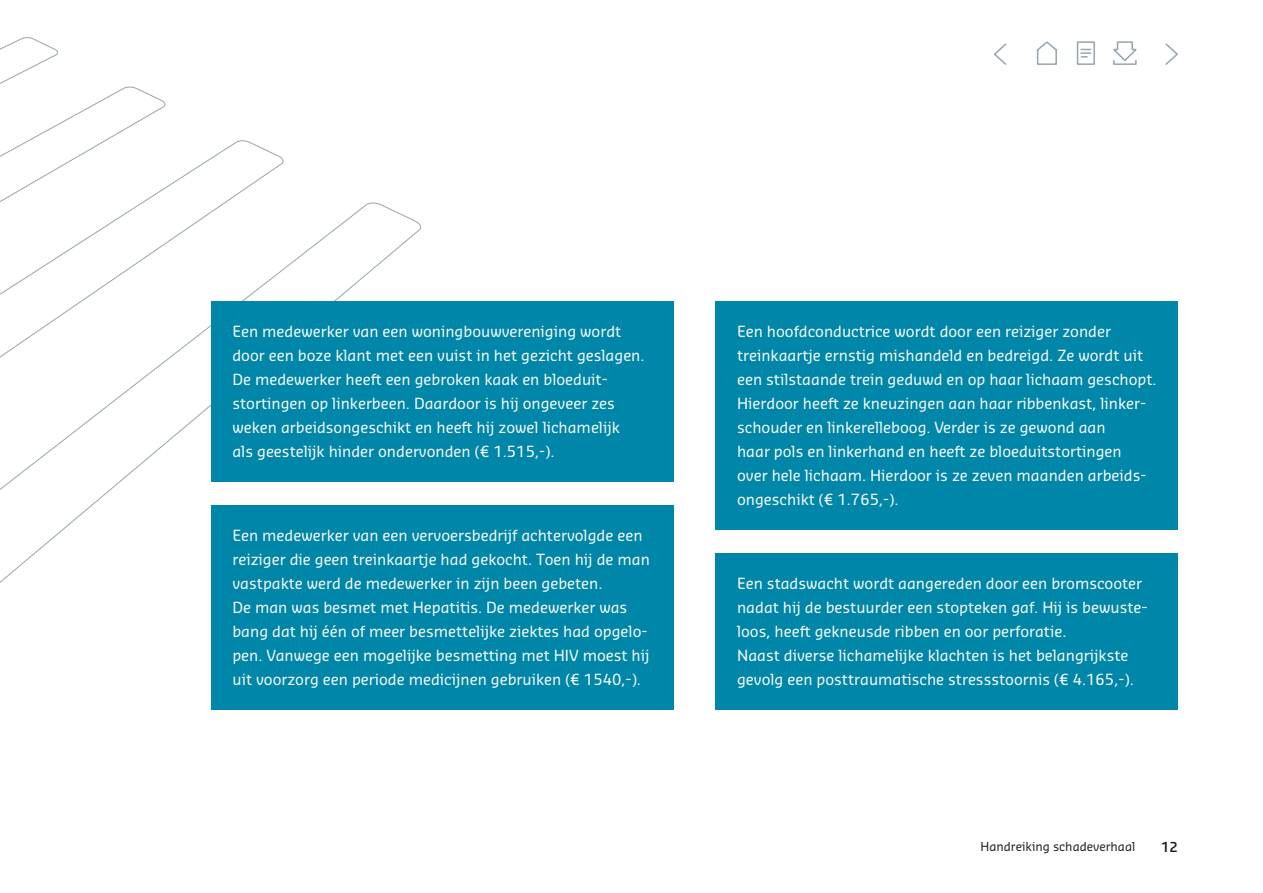
<style>
.page{position:relative;width:1263px;height:893px;background:#fff}
.page>*{position:absolute;margin:0;border:0;box-sizing:border-box;transform-origin:0 0}
.t1{font:15px/24px "Sansa Pro";color:#fff}
.t2{font:600 13.5px "Sansa Pro";color:#1d1d1b}
.t3{font:12px "Sansa Pro";color:#1d1d1b}
</style>
<div class="page">
<svg style="left:0;top:37px;width:423px;height:546px"></svg>
<div style="left:211px;top:505px;width:462px;height:204px;background:#0086a8"></div>
<div style="left:716px;top:301px;width:462px;height:228px;background:#0086a8"></div>
<div style="left:716px;top:553px;width:462px;height:156px;background:#0086a8"></div>
<div style="left:211px;top:301px;width:462px;height:180px;background:#0086a8"></div>
<svg style="left:1165px;top:43px;width:13px;height:22px"></svg>
<svg style="left:994px;top:43px;width:13px;height:22px"></svg>
<svg style="left:1076px;top:41px;width:19px;height:24px"></svg>
<svg style="left:1036px;top:41px;width:21px;height:24px"></svg>
<svg style="left:1113px;top:41px;width:24px;height:24px"></svg>
<p class="t1" style="left:232px;top:319px;width:414px">Een medewerker van een woningbouwvereniging wordt door een boze klant met een vuist in het gezicht geslagen.<br>De medewerker heeft een gebroken kaak en bloeduit&shy;stortingen op linkerbeen. Daardoor is hij ongeveer zes weken arbeidsongeschikt en heeft hij zowel lichamelijk<br>als geestelijk hinder ondervonden (€ 1.515,-).</p>
<p class="t1" style="left:232px;top:523px;width:419px">Een medewerker van een vervoersbedrijf achtervolgde een reiziger die geen treinkaartje had gekocht. Toen hij de man vastpakte werd de medewerker in zijn been gebeten.<br>De man was besmet met Hepatitis. De medewerker was bang dat hij één of meer besmettelijke ziektes had opgelo&shy;pen. Vanwege een mogelijke besmetting met HIV moest hij uit voorzorg een periode medicijnen gebruiken (€ 1540,-).</p>
<p class="t1" style="left:737px;top:319px;width:421px">Een hoofdconductrice wordt door een reiziger zonder treinkaartje ernstig mishandeld en bedreigd. Ze wordt uit een stilstaande trein geduwd en op haar lichaam geschopt.<br>Hierdoor heeft ze kneuzingen aan haar ribbenkast, linker&shy;schouder en linkerelleboog. Verder is ze gewond aan<br>haar pols en linkerhand en heeft ze bloeduitstortingen<br>over hele lichaam. Hierdoor is ze zeven maanden arbeids&shy;ongeschikt (€ 1.765,-).</p>
<p class="t1" style="left:737px;top:571px;width:412px">Een stadswacht wordt aangereden door een bromscooter nadat hij de bestuurder een stopteken gaf. Hij is bewuste&shy;loos, heeft gekneusde ribben en oor perforatie.<br>Naast diverse lichamelijke klachten is het belangrijkste gevolg een posttraumatische stressstoornis (€ 4.165,-).</p>
<p class="t3" style="left:980px;top:839px;width:156px">Handreiking schadeverhaal</p>
<p class="t2" style="left:1161px;top:838px;width:18px">12</p>
</div>
